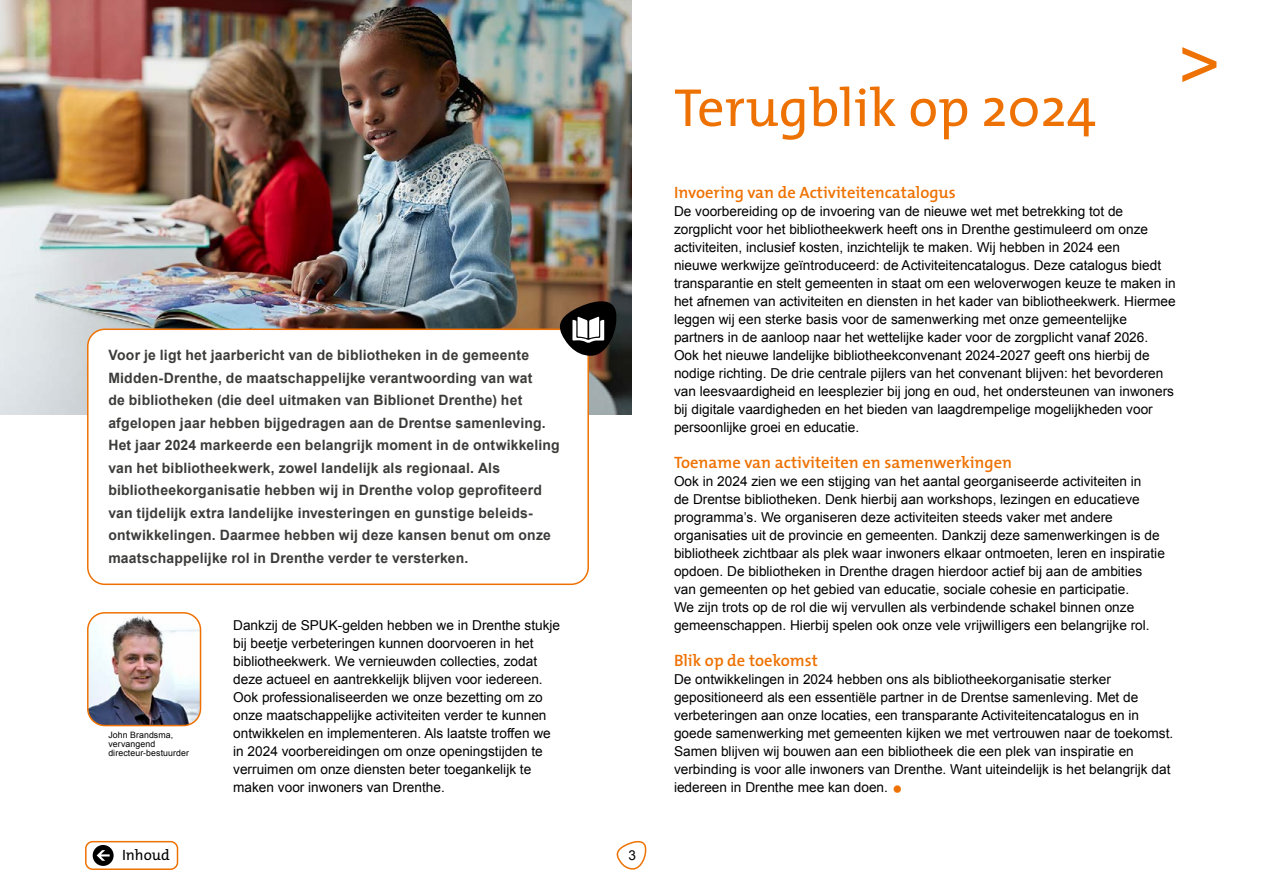
<style>
.page{position:relative;width:1263px;height:893px;background:#fff}
.page>*{position:absolute;margin:0;border:0;box-sizing:border-box;transform-origin:0 0}
.t1{font:72px "Arial";color:#ee7203}
.t2{font:54px "The Mix";color:#ee7203}
.t3{font:600 16.5px "The Mix";color:#ee7203}
.t4{font:15px "The Mix";color:#000}
.t5{font:700 14.25px/22.5px "Arial";letter-spacing:.015em;color:#3c3c3b}
.t6{font:13.65px/18px "Arial";color:#000}
.t7{font:8.7px "Arial";letter-spacing:.01em;color:#000}
.s1{font-weight:900;font-size:22.5px;color:#ee7203}
</style>
<div class="page">
<div style="left:85px;top:841px;width:93px;height:29px;border:2px solid #ee7203;border-radius:7px"></div>
<div style="left:93px;top:845px;width:21px;height:21px;background:#000;border-radius:50%"></div>
<svg style="left:97px;top:850px;width:13px;height:11px"></svg>
<img style="left:0;top:0;width:631px;height:414px">
<svg style="left:616px;top:840px;width:31px;height:30px"></svg>
<div style="left:88px;top:329px;width:500px;height:255px;background:#fff;border-radius:17px"></div>
<div style="left:87px;top:329px;width:502px;height:256px;border:2px solid #ee7203;border-radius:17px"></div>
<svg style="left:557px;top:295px;width:62px;height:61px"></svg>
<img style="left:88px;top:613px;width:113px;height:112px">
<div style="left:87px;top:612px;width:114px;height:114px;border:2px solid #ee7203;border-radius:17px"></div>
<p class="t5" style="left:108px;top:344px;width:422px">Voor je ligt het jaarbericht van de bibliotheken in de gemeente</p>
<p class="t5" style="left:108px;top:367px;width:453px">Midden-Drenthe, de maatschappelijke verantwoording van wat<br>de bibliotheken (die deel uitmaken van Biblionet Drenthe) het afgelopen jaar hebben bijgedragen aan de Drentse samenleving.<br>Het jaar 2024 markeerde een belangrijk moment in de ontwikkeling van het bibliotheekwerk, zowel landelijk als regionaal. Als bibliotheekorganisatie hebben wij in Drenthe volop geprofiteerd van tijdelijk extra landelijke investeringen en gunstige beleids&shy;ontwikkelingen. Daarmee hebben wij deze kansen benut om onze maatschappelijke rol in Drenthe verder te versterken.</p>
<p class="t7" style="left:108px;top:730px;width:66px">John Brandsma,</p>
<p class="t7" style="left:108px;top:739px;width:48px">vervangend</p>
<p class="t7" style="left:108px;top:748px;width:82px">directeur-bestuurder</p>
<p class="t6" style="left:233px;top:616px;width:328px">Dankzij de SPUK-gelden hebben we in Drenthe stukje bij beetje verbeteringen kunnen doorvoeren in het bibliotheekwerk. We vernieuwden collecties, zodat deze actueel en aantrekkelijk blijven voor iedereen.<br>Ook professionaliseerden we onze bezetting om zo onze maatschappelijke activiteiten verder te kunnen ontwikkelen en implementeren. Als laatste troffen we in 2024 voorbereidingen om onze openingstijden te verruimen om onze diensten beter toegankelijk te</p>
<p class="t6" style="left:233px;top:778px;width:213px">maken voor inwoners van Drenthe.</p>
<p class="t4" style="left:122px;top:842px;width:49px">Inhoud</p>
<p class="t6" style="left:628px;top:846px;width:9px">3</p>
<p class="t2" style="left:674px;top:63px;width:423px">Terugblik op 2024</p>
<p class="t1" style="left:1178px;top:18px;width:44px">&gt;</p>
<p class="t3" style="left:674px;top:179px;width:283px">Invoering van de Activiteitencatalogus</p>
<p class="t6" style="left:674px;top:202px;width:503px">De voorbereiding op de invoering van de nieuwe wet met betrekking tot de zorgplicht voor het bibliotheekwerk heeft ons in Drenthe gestimuleerd om onze activiteiten, inclusief kosten, inzichtelijk te maken. Wij hebben in 2024 een<br>nieuwe werkwijze geïntroduceerd: de Activiteitencatalogus. Deze catalogus biedt transparantie en stelt gemeenten in staat om een weloverwogen keuze te maken in het afnemen van activiteiten en diensten in het kader van bibliotheekwerk. Hiermee leggen wij een sterke basis voor de samenwerking met onze gemeentelijke partners in de aanloop naar het wettelijke kader voor de zorgplicht vanaf 2026.<br>Ook het nieuwe landelijke bibliotheekconvenant 2024-2027 geeft ons hierbij de nodige richting. De drie centrale pijlers van het convenant blijven: het bevorderen van leesvaardigheid en leesplezier bij jong en oud, het ondersteunen van inwoners bij digitale vaardigheden en het bieden van laagdrempelige mogelijkheden voor persoonlijke groei en educatie.</p>
<p class="t3" style="left:674px;top:449px;width:339px">Toename van activiteiten en samenwerkingen</p>
<p class="t6" style="left:674px;top:472px;width:492px">Ook in 2024 zien we een stijging van het aantal georganiseerde activiteiten in<br>de Drentse bibliotheken. Denk hierbij aan workshops, lezingen en educatieve programma’s. We organiseren deze activiteiten steeds vaker met andere organisaties uit de provincie en gemeenten. Dankzij deze samenwerkingen is de bibliotheek zichtbaar als plek waar inwoners elkaar ontmoeten, leren en inspiratie opdoen. De bibliotheken in Drenthe dragen hierdoor actief bij aan de ambities van gemeenten op het gebied van educatie, sociale cohesie en participatie.<br>We zijn trots op de rol die wij vervullen als verbindende schakel binnen onze gemeenschappen. Hierbij spelen ook onze vele vrijwilligers een belangrijke rol.</p>
<p class="t3" style="left:674px;top:647px;width:145px">Blik op de toekomst</p>
<p class="t6" style="left:674px;top:670px;width:501px">De ontwikkelingen in 2024 hebben ons als bibliotheekorganisatie sterker gepositioneerd als een essentiële partner in de Drentse samenleving. Met de verbeteringen aan onze locaties, een transparante Activiteitencatalogus en in goede samenwerking met gemeenten kijken we met vertrouwen naar de toekomst.<br>Samen blijven wij bouwen aan een bibliotheek die een plek van inspiratie en verbinding is voor alle inwoners van Drenthe. Want uiteindelijk is het belangrijk dat iedereen in Drenthe mee kan doen. <span class="s1">•</span></p>
</div>
